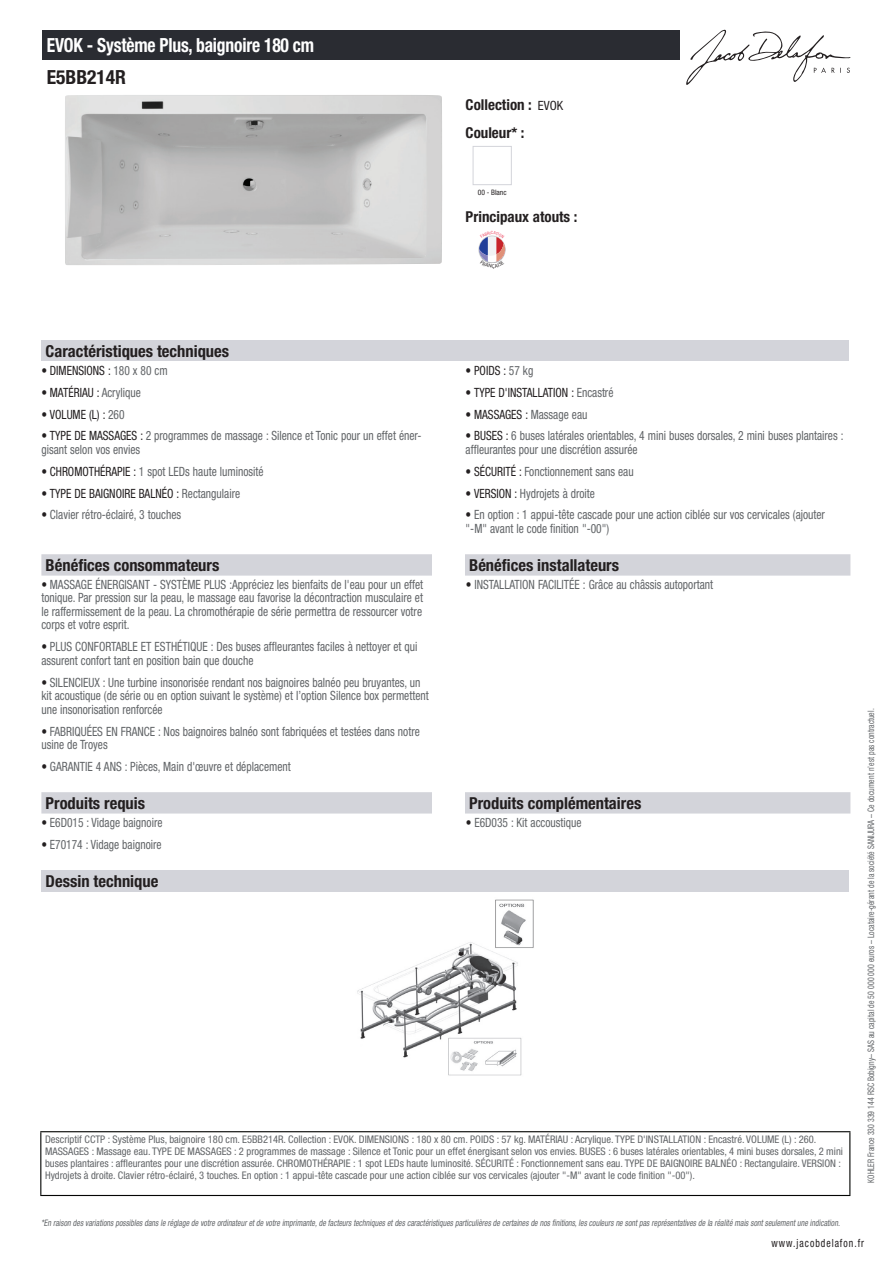
<style>
.page{position:relative;width:893px;height:1263px;background:#fff}
.page>*{position:absolute;margin:0;border:0;box-sizing:border-box;transform-origin:0 0}
.t1{font:700 condensed 19.5px "Helvetica Neue LT Std";letter-spacing:-.01em;color:#fff;scale:.9 1}
.t2{font:700 condensed 19.5px "Helvetica Neue LT Std";color:#231f20}
.t3{font:700 condensed 16.5px "Helvetica Neue LT Std";color:#231f20}
.t4{font:700 condensed 15px/27.8px "Helvetica Neue LT Std";color:#231f20}
.t5{font:condensed 12.75px/13.5px "Helvetica Neue LT Std";color:#626568;scale:.9 1}
.t6{font:condensed 12.75px "Helvetica Neue LT Std";color:#231f20;scale:.9 1}
.t7{font:condensed 11.25px "Helvetica Neue LT Std";letter-spacing:.1em;color:#231f20;scale:.87 1}
.t8{font:condensed 10.5px/12px "Helvetica Neue LT Std";color:#626568}
.t9{font:italic condensed 9px "Helvetica Neue LT Std";color:#626568;scale:.87 1}
.t10{font:condensed 9px "Helvetica Neue LT Std";color:#626568;scale:.87 1}
.t11{font:condensed 7.5px "Helvetica Neue LT Std";color:#231f20}
.s1{font-weight:400;font-size:12.75px}
.s2{color:#626568}
.s3{color:#231f20}
</style>
<div class="page">
<svg style="left:686px;top:30px;width:164px;height:55px"></svg>
<img style="left:65px;top:95px;width:377px;height:170px">
<div style="left:473px;top:146px;width:39px;height:39px;border:1px solid #d3d4da"></div>
<div style="left:41px;top:340px;width:808px;height:21px;background:#d3d4da"></div>
<svg style="left:41px;top:554px;width:809px;height:22px"></svg>
<div style="left:432px;top:554px;width:33px;height:22px;background:#fff"></div>
<div style="left:41px;top:792px;width:809px;height:21px;background:#d3d4da"></div>
<div style="left:432px;top:792px;width:33px;height:21px;background:#fff"></div>
<div style="left:41px;top:870px;width:808px;height:21px;background:#d3d4da"></div>
<img style="left:357px;top:899px;width:177px;height:177px">
<div style="left:43px;top:30px;width:637px;height:30px;background:#2a2c32"></div>
<hr style="left:40px;top:1131px;width:810px;height:1px;background:#040503">
<hr style="left:40px;top:1132px;width:1px;height:63px;background:#040503">
<hr style="left:849px;top:1132px;width:1px;height:63px;background:#040503">
<hr style="left:40px;top:1195px;width:810px;height:1px;background:#040503">
<svg style="left:479px;top:235px;width:26px;height:28px"></svg>
<h1 class="t1" style="left:47px;top:33px;width:299px">EVOK - Système Plus, baignoire 180 cm</h1>
<h1 class="t2" style="left:47px;top:65px;width:81px">E5BB214R</h1>
<p class="t4" style="left:466px;top:90px;width:99px">Collection : <span class="s1">EVOK<br></span>Couleur* :</p>
<p class="t11" style="left:478px;top:188px;width:30px">00 - Blanc</p>
<p class="t4" style="left:466px;top:203px;width:113px">Principaux atouts :</p>
<p class="t3" style="left:46px;top:341px;width:185px">Caractéristiques techniques</p>
<p class="t6" style="left:41px;top:363px;width:142px">• DIMENSIONS : <span class="s2">180 x 80 cm</span></p>
<p class="t6" style="left:466px;top:363px;width:77px">• POIDS : <span class="s2">57 kg</span></p>
<p class="t6" style="left:41px;top:385px;width:112px">• MATÉRIAU : <span class="s2">Acrylique</span></p>
<p class="t6" style="left:466px;top:385px;width:166px">• TYPE D'INSTALLATION : <span class="s2">Encastré</span></p>
<p class="t6" style="left:41px;top:407px;width:94px">• VOLUME (L) : <span class="s2">260</span></p>
<p class="t6" style="left:466px;top:407px;width:137px">• MASSAGES : <span class="s2">Massage eau</span></p>
<p class="t5" style="left:41px;top:429px;width:424px"><span class="s3">• TYPE DE MASSAGES :</span> 2 programmes de massage : Silence et Tonic pour un effet éner&shy;gisant selon vos envies</p>
<p class="t5" style="left:466px;top:429px;width:421px"><span class="s3">• BUSES :</span> 6 buses latérales orientables, 4 mini buses dorsales, 2 mini buses plantaires : affleurantes pour une discrétion assurée</p>
<p class="t5" style="left:41px;top:464px;width:248px"><span class="s3">• CHROMOTHÉRAPIE :</span> 1 spot LEDs haute luminosité</p>
<p class="t5" style="left:466px;top:464px;width:188px"><span class="s3">• SÉCURITÉ :</span> Fonctionnement sans eau</p>
<p class="t6" style="left:41px;top:486px;width:222px">• TYPE DE BAIGNOIRE BALNÉO : <span class="s2">Rectangulaire</span></p>
<p class="t5" style="left:466px;top:486px;width:145px"><span class="s3">• VERSION :</span> Hydrojets à droite</p>
<p class="t5" style="left:41px;top:508px;width:157px"><span class="s3">•</span> Clavier rétro-éclairé, 3 touches</p>
<p class="t5" style="left:466px;top:508px;width:401px"><span class="s3">•</span> En option : 1 appui-tête cascade pour une action ciblée sur vos cervicales (ajouter "-M" avant le code finition "-00")</p>
<p class="t3" style="left:46px;top:555px;width:175px">Bénéfices consommateurs</p>
<p class="t3" style="left:469px;top:555px;width:151px">Bénéfices installateurs</p>
<p class="t5" style="left:41px;top:578px;width:426px;text-align:justify"><span class="s3">•</span> MASSAGE ÉNERGISANT - SYSTÈME PLUS :Appréciez les bienfaits de l'eau pour un effet tonique. Par pression sur la peau, le massage eau favorise la décontraction musculaire et le raffermissement de la peau. La chromothérapie de série permettra de ressourcer votre corps et votre esprit.</p>
<p class="t5" style="left:466px;top:578px;width:276px"><span class="s3">•</span> INSTALLATION FACILITÉE : Grâce au châssis autoportant</p>
<p class="t5" style="left:41px;top:640px;width:419px"><span class="s3">•</span> PLUS CONFORTABLE ET ESTHÉTIQUE : Des buses affleurantes faciles à nettoyer et qui assurent confort tant en position bain que douche</p>
<p class="t5" style="left:41px;top:675px;width:432px"><span class="s3">•</span> SILENCIEUX : Une turbine insonorisée rendant nos baignoires balnéo peu bruyantes, un kit acoustique (de série ou en option suivant le système) et l’option Silence box permettent une insonorisation renforcée</p>
<p class="t5" style="left:41px;top:724px;width:422px"><span class="s3">•</span> FABRIQUÉES EN FRANCE : Nos baignoires balnéo sont fabriquées et testées dans notre usine de Troyes</p>
<p class="t5" style="left:41px;top:760px;width:279px"><span class="s3">•</span> GARANTIE 4 ANS : Pièces, Main d'œuvre et déplacement</p>
<p class="t3" style="left:46px;top:793px;width:101px">Produits requis</p>
<p class="t3" style="left:469px;top:793px;width:174px">Produits complémentaires</p>
<p class="t5" style="left:41px;top:815px;width:136px"><span class="s3">•</span> E6D015 : Vidage baignoire</p>
<p class="t5" style="left:466px;top:815px;width:130px"><span class="s3">•</span> E6D035 : Kit accoustique</p>
<p class="t5" style="left:41px;top:837px;width:135px"><span class="s3">•</span> E70174 : Vidage baignoire</p>
<p class="t3" style="left:46px;top:871px;width:114px">Dessin technique</p>
<p class="t8" style="left:45px;top:1134px;width:799px">Descriptif CCTP : Système Plus, baignoire 180 cm. E5BB214R. Collection : EVOK. DIMENSIONS : 180 x 80 cm. POIDS : 57 kg. MATÉRIAU : Acrylique. TYPE D'INSTALLATION : Encastré. VOLUME (L) : 260.<br>MASSAGES : Massage eau. TYPE DE MASSAGES : 2 programmes de massage : Silence et Tonic pour un effet énergisant selon vos envies. BUSES : 6 buses latérales orientables, 4 mini buses dorsales, 2 mini buses plantaires : affleurantes pour une discrétion assurée. CHROMOTHÉRAPIE : 1 spot LEDs haute luminosité. SÉCURITÉ : Fonctionnement sans eau. TYPE DE BAIGNOIRE BALNÉO : Rectangulaire. VERSION :<br>Hydrojets à droite. Clavier rétro-éclairé, 3 touches. En option : 1 appui-tête cascade pour une action ciblée sur vos cervicales (ajouter "-M" avant le code finition "-00").</p>
<p class="t10" style="left:866px;top:1183px;width:547px;rotate:-90deg">KOHLER France 330 339 144 RSC Bobigny– SAS au capital de 50 000 000 euros – Locataire-gérant de la société SANIJURA – Ce document n’est pas contractuel.</p>
<p class="t9" style="left:41px;top:1217px;width:922px">*En raison desvariationspossiblesdansle réglage de votre ordinateuretde votre imprimante,de facteurstechniquesetdescaractéristiquesparticulièresde certainesde nosfinitions,lescouleursne sontpasreprésentativesde la réalité maissontseulementune indication.</p>
<p class="t7" style="left:772px;top:1237px;width:108px">www.jacobdelafon.fr</p>
</div>
